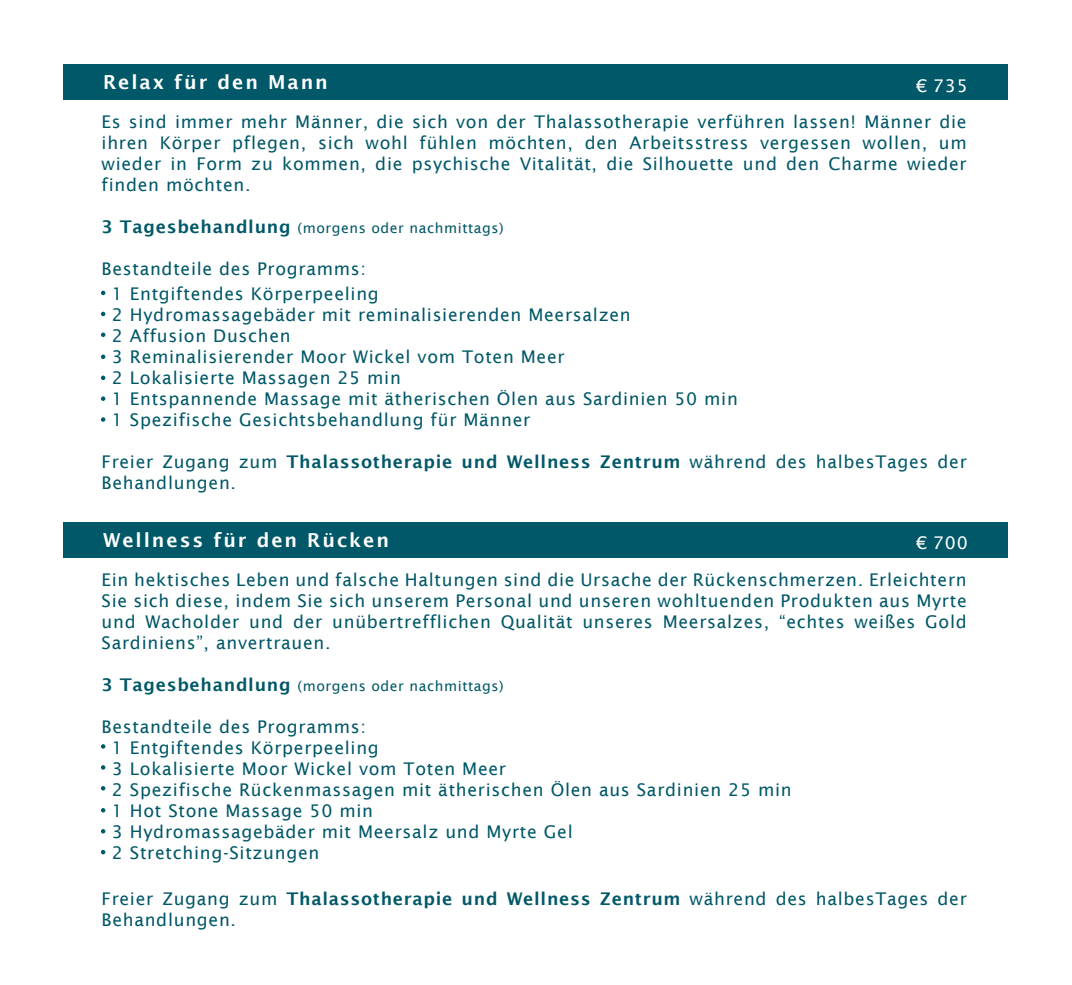
<style>
.page{position:relative;width:1072px;height:985px;background:#fff}
.page>*{position:absolute;margin:0;border:0;box-sizing:border-box;transform-origin:0 0}
.t1{font:600 19.25px "Lucida Sans";letter-spacing:.1em;color:#fff}
.t2{font:17.5px/21px "Lucida Sans";letter-spacing:.04em;color:#005868}
.t3{font:17.5px "Lucida Sans";letter-spacing:.05em;color:#fff}
.t4{font:14px "Lucida Sans";letter-spacing:.04em;color:#005868}
.s1{font-weight:600;font-size:17.5px}
.s2{font-weight:600}
</style>
<div class="page">
<div style="left:63px;top:65px;width:944px;height:35px;background:#005868"></div>
<svg style="left:101px;top:291px;width:4px;height:4px"></svg>
<svg style="left:101px;top:312px;width:4px;height:4px"></svg>
<svg style="left:101px;top:332px;width:4px;height:5px"></svg>
<svg style="left:101px;top:354px;width:4px;height:5px"></svg>
<svg style="left:101px;top:375px;width:4px;height:5px"></svg>
<svg style="left:101px;top:396px;width:4px;height:5px"></svg>
<svg style="left:101px;top:417px;width:4px;height:5px"></svg>
<div style="left:63px;top:522px;width:944px;height:35px;background:#005868"></div>
<svg style="left:101px;top:744px;width:4px;height:4px"></svg>
<svg style="left:101px;top:765px;width:4px;height:4px"></svg>
<svg style="left:101px;top:786px;width:4px;height:4px"></svg>
<svg style="left:101px;top:808px;width:4px;height:4px"></svg>
<svg style="left:101px;top:829px;width:4px;height:4px"></svg>
<svg style="left:101px;top:850px;width:4px;height:4px"></svg>
<p class="t1" style="left:103px;top:71px;width:226px">Relax für den Mann</p>
<p class="t3" style="left:916px;top:76px;width:53px">€ 735</p>
<p class="t2" style="left:102px;top:111px;width:866px;text-align:justify">Es sind immer mehr Männer, die sich von der Thalassotherapie verführen lassen! Männer die ihren Körper pflegen, sich wohl fühlen möchten, den Arbeitsstress vergessen wollen, um wieder in Form zu kommen, die psychische Vitalität, die Silhouette und den Charme wieder finden möchten.</p>
<p class="t4" style="left:102px;top:220px;width:404px"><span class="s1">3 Tagesbehandlung</span> (morgens oder nachmittags)</p>
<p class="t2" style="left:102px;top:258px;width:266px">Bestandteile des Programms:</p>
<p class="t2" style="left:112px;top:283px;width:627px">1 Entgiftendes Körperpeeling<br>2 Hydromassagebäder mit reminalisierenden Meersalzen<br>2 Affusion Duschen<br>3 Reminalisierender Moor Wickel vom Toten Meer<br>2 Lokalisierte Massagen 25 min<br>1 Entspannende Massage mit ätherischen Ölen aus Sardinien 50 min 1 Spezifische Gesichtsbehandlung für Männer</p>
<p class="t2" style="left:102px;top:451px;width:866px">Freier Zugang zum <span class="s2">Thalassotherapie und Wellness Zentrum</span> während des halbesTages der<br>Behandlungen.</p>
<p class="t1" style="left:103px;top:529px;width:288px">Wellness für den Rücken</p>
<p class="t3" style="left:916px;top:533px;width:53px">€ 700</p>
<p class="t2" style="left:102px;top:569px;width:866px;text-align:justify">Ein hektisches Leben und falsche Haltungen sind die Ursache der Rückenschmerzen. Erleichtern Sie sich diese, indem Sie sich unserem Personal und unseren wohltuenden Produkten aus Myrte und Wacholder und der unübertrefflichen Qualität unseres Meersalzes, “echtes weißes Gold Sardiniens”, anvertrauen.</p>
<p class="t4" style="left:102px;top:677px;width:404px"><span class="s1">3 Tagesbehandlung</span> (morgens oder nachmittags)</p>
<p class="t2" style="left:102px;top:716px;width:266px">Bestandteile des Programms:</p>
<p class="t2" style="left:112px;top:737px;width:681px">1 Entgiftendes Körperpeeling<br>3 Lokalisierte Moor Wickel vom Toten Meer<br>2 Spezifische Rückenmassagen mit ätherischen Ölen aus Sardinien 25 min 1 Hot Stone Massage 50 min<br>3 Hydromassagebäder mit Meersalz und Myrte Gel<br>2 Stretching-Sitzungen</p>
<p class="t2" style="left:102px;top:888px;width:866px">Freier Zugang zum <span class="s2">Thalassotherapie und Wellness Zentrum</span> während des halbesTages der<br>Behandlungen.</p>
</div>
